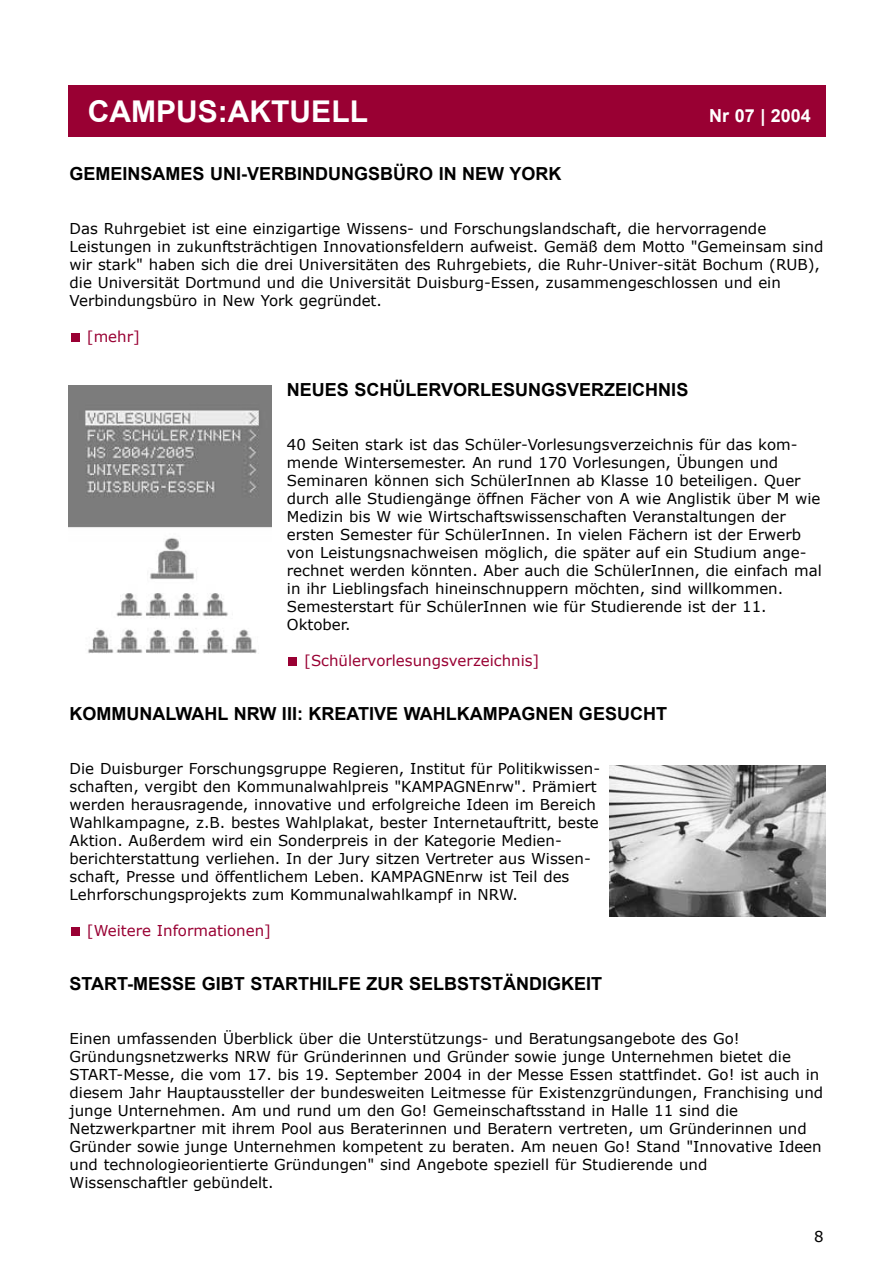
<style>
.page{position:relative;width:893px;height:1263px;background:#fff}
.page>*{position:absolute;margin:0;border:0;box-sizing:border-box;transform-origin:0 0}
.t1{font:700 30px "Arial";color:#fff}
.t2{font:700 18px "Arial";color:#000}
.t3{font:700 18px "Arial";color:#fff}
.t4{font:15px/18px "Verdana";color:#000}
.t5{font:15px "Verdana";color:#903}
</style>
<div class="page">
<div style="left:68px;top:85px;width:757px;height:51px;background:#903"></div>
<div style="left:71px;top:927px;width:9px;height:9px;background:#903"></div>
<div style="left:288px;top:657px;width:9px;height:9px;background:#903"></div>
<div style="left:71px;top:333px;width:9px;height:9px;background:#903"></div>
<img style="left:68px;top:386px;width:203px;height:268px">
<img style="left:609px;top:765px;width:216px;height:151px">
<h1 class="t1" style="left:88px;top:95px;width:281px">CAMPUS:AKTUELL</h1>
<p class="t3" style="left:709px;top:106px;width:103px">Nr 07 | 2004</p>
<p class="t2" style="left:70px;top:164px;width:493px">GEMEINSAMES UNI-VERBINDUNGSBÜRO IN NEW YORK</p>
<p class="t4" style="left:70px;top:219px;width:755px">Das Ruhrgebiet ist eine einzigartige Wissens- und Forschungslandschaft, die hervorragende Leistungen in zukunftsträchtigen Innovationsfeldern aufweist. Gemäß dem Motto "Gemeinsam sind wir stark" haben sich die drei Universitäten des Ruhrgebiets, die Ruhr-Univer-sität Bochum (RUB), die Universität Dortmund und die Universität Duisburg-Essen, zusammengeschlossen und ein Verbindungsbüro in New York gegründet.</p>
<p class="t5" style="left:87px;top:327px;width:55px">[mehr]</p>
<p class="t2" style="left:287px;top:380px;width:403px">NEUES SCHÜLERVORLESUNGSVERZEICHNIS</p>
<p class="t4" style="left:287px;top:435px;width:536px">40 Seiten stark ist das Schüler-Vorlesungsverzeichnis für das kom&shy;mende Wintersemester. An rund 170 Vorlesungen, Übungen und Seminaren können sich SchülerInnen ab Klasse 10 beteiligen. Quer durch alle Studiengänge öffnen Fächer von A wie Anglistik über M wie Medizin bis W wie Wirtschaftswissenschaften Veranstaltungen der ersten Semester für SchülerInnen. In vielen Fächern ist der Erwerb von Leistungsnachweisen möglich, die später auf ein Studium ange&shy;rechnet werden könnten. Aber auch die SchülerInnen, die einfach mal in ihr Lieblingsfach hineinschnuppern möchten, sind willkommen.<br>Semesterstart für SchülerInnen wie für Studierende ist der 11.<br>Oktober.</p>
<p class="t5" style="left:304px;top:651px;width:237px">[Schülervorlesungsverzeichnis]</p>
<p class="t2" style="left:70px;top:704px;width:599px">KOMMUNALWAHL NRW III: KREATIVE WAHLKAMPAGNEN GESUCHT</p>
<p class="t4" style="left:70px;top:759px;width:532px">Die Duisburger Forschungsgruppe Regieren, Institut für Politikwissen&shy;schaften, vergibt den Kommunalwahlpreis "KAMPAGNEnrw". Prämiert werden herausragende, innovative und erfolgreiche Ideen im Bereich Wahlkampagne, z.B. bestes Wahlplakat, bester Internetauftritt, beste Aktion. Außerdem wird ein Sonderpreis in der Kategorie Medien&shy;berichterstattung verliehen. In der Jury sitzen Vertreter aus Wissen&shy;schaft, Presse und öffentlichem Leben. KAMPAGNEnrw ist Teil des Lehrforschungsprojekts zum Kommunalwahlkampf in NRW.</p>
<p class="t5" style="left:87px;top:921px;width:186px">[Weitere Informationen]</p>
<p class="t2" style="left:70px;top:974px;width:534px">START-MESSE GIBT STARTHILFE ZUR SELBSTSTÄNDIGKEIT</p>
<p class="t4" style="left:70px;top:1029px;width:755px">Einen umfassenden Überblick über die Unterstützungs- und Beratungsangebote des Go!<br>Gründungsnetzwerks NRW für Gründerinnen und Gründer sowie junge Unternehmen bietet die START-Messe, die vom 17. bis 19. September 2004 in der Messe Essen stattfindet. Go! ist auch in diesem Jahr Hauptaussteller der bundesweiten Leitmesse für Existenzgründungen, Franchising und junge Unternehmen. Am und rund um den Go! Gemeinschaftsstand in Halle 11 sind die Netzwerkpartner mit ihrem Pool aus Beraterinnen und Beratern vertreten, um Gründerinnen und Gründer sowie junge Unternehmen kompetent zu beraten. Am neuen Go! Stand "Innovative Ideen und technologieorientierte Gründungen" sind Angebote speziell für Studierende und Wissenschaftler gebündelt.</p>
<p class="t4" style="left:814px;top:1227px;width:11px">8</p>
</div>
